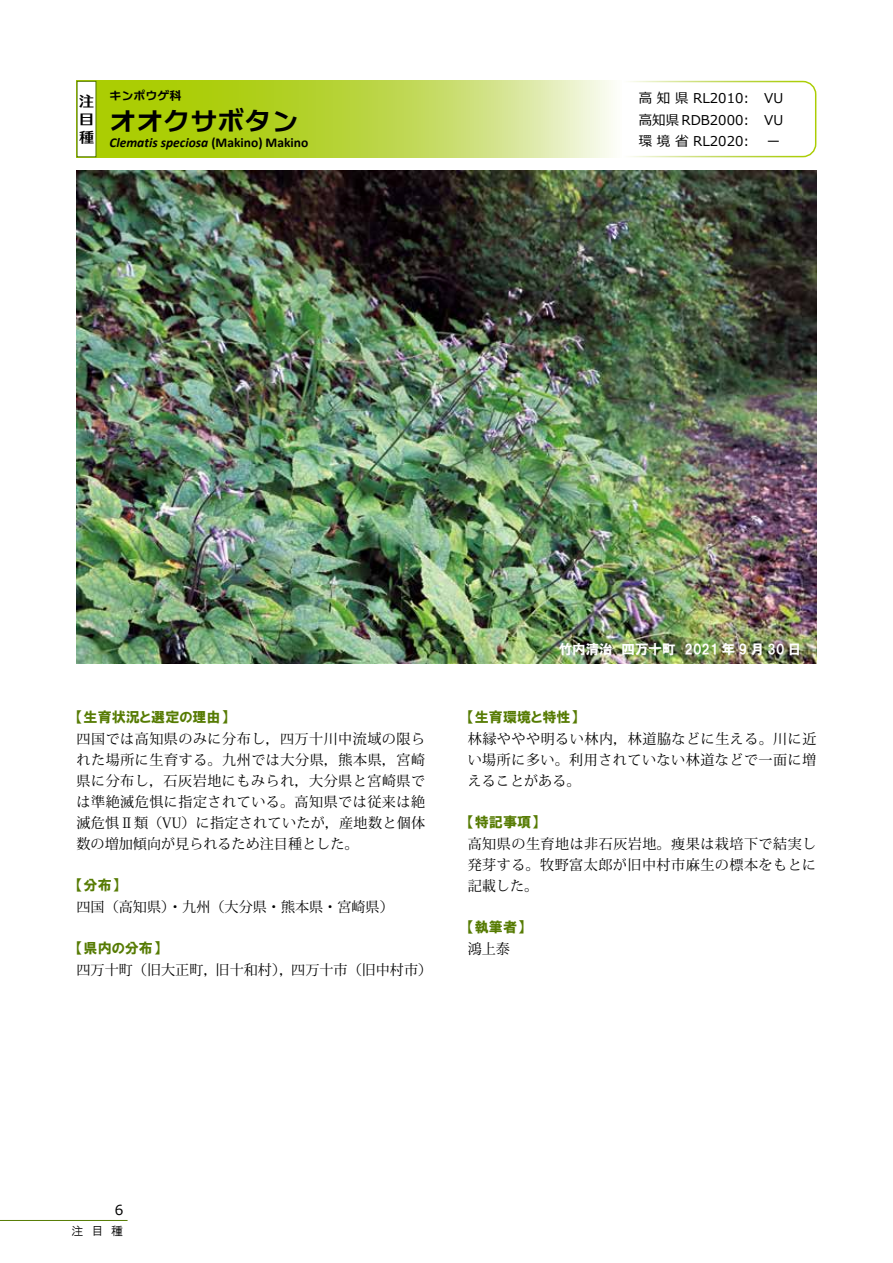
<style>
.page{position:relative;width:893px;height:1263px;background:#fff}
.page>*{position:absolute;margin:0;border:0;box-sizing:border-box;transform-origin:0 0}
.t1{font:27px "TA Universal Line DSP E";color:#000}
.t2{font:15px/18px "Printemps E";color:#000;text-align:justify}
.t3{font:14.1px/21px "Koz Min Pr 6 N";letter-spacing:.035em;color:#000;text-align:justify}
.t4{font:14.1px "Koz Min Pr 6 N";color:#000}
.t5{font:14.1px "HGP Soei Kakugothic UB";color:#567b03}
.t6{font:13.8px "Meiryo";color:#000}
.t7{font:13.5px/21.6px "Meiryo";color:#000;text-align:justify}
.t8{font:italic 700 13.5px "Calibri";color:#000}
.t9{font:13.5px "HGP Soei Kakugothic UB";color:#fff}
.t10{font:12px "TA Universal Line DSP E";color:#000}
.t11{font:12px "HGP Gothic M";color:#000}
.s1{font-style:normal}
</style>
<div class="page">
<hr style="left:0;top:1220px;width:128px;height:1px;background:#567b03">
<svg style="left:628px;top:80px;width:189px;height:78px"></svg>
<svg style="left:97px;top:81px;width:516px;height:76px;background:#c0d950"></svg>
<div style="left:77px;top:81px;width:20px;height:76px;border:1px solid #567b03"></div>
<img style="left:77px;top:170px;width:739px;height:493px">
<p class="t2" style="left:79px;top:92px;width:16px">注目種</p>
<p class="t10" style="left:109px;top:89px;width:73px">キンポウゲ科</p>
<p class="t8" style="left:109px;top:133px;width:200px">Clematis speciosa <span class="s1">(Makino) Makino</span></p>
<p class="t7" style="left:639px;top:131px;width:112px">環境省 RL2020:</p>
<p class="t7" style="left:639px;top:88px;width:112px">高知県 RL2010:</p>
<h1 class="t1" style="left:109px;top:107px;width:190px">オオクサボタン</h1>
<p class="t7" style="left:639px;top:110px;width:112px">高知県 RDB2000:</p>
<p class="t7" style="left:764px;top:88px;width:21px">VU VUー</p>
<p class="t9" style="left:559px;top:642px;width:244px">竹内清治　四万十町　2021 年 9 月 30 日</p>
<p class="t5" style="left:77px;top:710px;width:153px">【生育状況と選定の理由】</p>
<p class="t3" style="left:77px;top:728px;width:350px">四国では高知県のみに分布し，四万十川中流域の限られた場所に生育する。九州では大分県，熊本県，宮崎県に分布し，石灰岩地にもみられ，大分県と宮崎県では準絶滅危惧に指定されている。高知県では従来は絶滅危惧Ⅱ類（VU）に指定されていたが，産地数と個体数の増加傾向が見られるため注目種とした。</p>
<p class="t5" style="left:77px;top:878px;width:44px">【分布】</p>
<p class="t4" style="left:77px;top:898px;width:319px">四国（高知県）・九州（大分県・熊本県・宮崎県）</p>
<p class="t5" style="left:77px;top:941px;width:85px">【県内の分布】</p>
<p class="t4" style="left:77px;top:961px;width:357px">四万十町（旧大正町，旧十和村），四万十市（旧中村市）</p>
<p class="t5" style="left:468px;top:710px;width:111px">【生育環境と特性】</p>
<p class="t3" style="left:468px;top:728px;width:350px">林縁ややや明るい林内，林道脇などに生える。川に近い場所に多い。利用されていない林道などで一面に増えることがある。</p>
<p class="t5" style="left:468px;top:815px;width:72px">【特記事項】</p>
<p class="t3" style="left:468px;top:833px;width:350px">高知県の生育地は非石灰岩地。痩果は栽培下で結実し発芽する。牧野富太郎が旧中村市麻生の標本をもとに記載した。</p>
<p class="t5" style="left:468px;top:920px;width:58px">【執筆者】</p>
<p class="t3" style="left:468px;top:938px;width:44px">鴻上泰</p>
<p class="t6" style="left:115px;top:1200px;width:10px">6</p>
<p class="t11" style="left:71px;top:1225px;width:53px">注　目　種</p>
</div>
